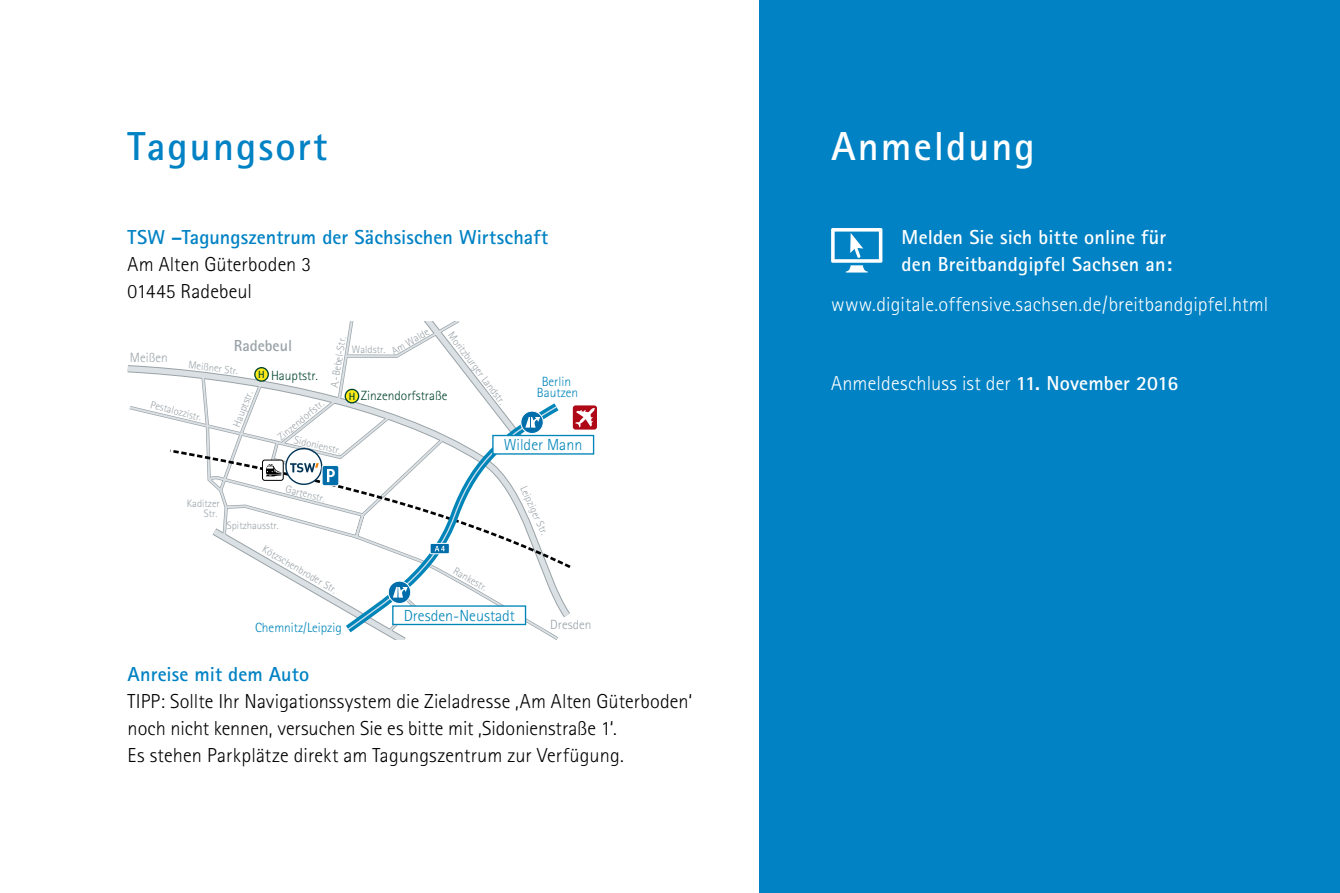
<style>
.page{position:relative;width:1340px;height:893px;background:#fff}
.page>*{position:absolute;margin:0;border:0;box-sizing:border-box;transform-origin:0 0}
.t1{font:700 40.5px "Rotis Sans Serif";letter-spacing:.05em;color:#0082c4}
.t2{font:700 40.5px "Rotis Sans Serif";letter-spacing:.05em;color:#fff}
.t3{font:300 20.25px/27px "Rotis Sans Serif";color:#000}
.t4{font:300 20.25px "Rotis Sans Serif";letter-spacing:.01em;color:#fff}
.t5{font:700 20.25px "Rotis Sans Serif";letter-spacing:.005em;color:#0082c4}
.t6{font:700 20.25px/27px "Rotis Sans Serif";letter-spacing:.01em;color:#fff}
.t7{font:300 15.97px "Rotis Sans Serif";color:#0085b9}
.t8{font:700 15.97px "Rotis Sans Serif";color:#9aa3a8}
.t9{font:300 13.28px "Rotis Sans Serif";color:#0085b9}
.t10{font:300 13.28px "Rotis Sans Serif";color:#00432e}
.t11{font:300 13.28px "Rotis Sans Serif";color:#9aa3a8}
.t12{font:300 10.58px/9.7px "Rotis Sans Serif";color:#9aa3a8;text-align:right}
.t13{font:700 10.35px "Rotis Sans Serif";color:#00432e}
.s1{font-weight:700}
</style>
<div class="page">
<div style="left:759px;top:0;width:580px;height:893px;background:#0082c4"></div>
<div style="left:573px;top:405px;width:24px;height:25px;background:#af0917;border-radius:3px"></div>
<svg style="left:575px;top:408px;width:20px;height:20px"></svg>
<svg style="left:541px;top:403px;width:26px;height:236px"></svg>
<svg style="left:540px;top:405px;width:18px;height:226px"></svg>
<svg style="left:521px;top:411px;width:22px;height:22px"></svg>
<div style="left:520px;top:411px;width:23px;height:23px;border:1px solid #fff;border-radius:50%"></div>
<div style="left:493px;top:435px;width:100px;height:19px;background:#fff"></div>
<div style="left:492px;top:435px;width:102px;height:20px;border:1px solid #0085b9"></div>
<svg style="left:128px;top:321px;width:412px;height:318px"></svg>
<svg style="left:831px;top:228px;width:51px;height:45px"></svg>
<h1 class="t1" style="left:128px;top:120px;width:201px">Tagungsort</h1>
<h1 class="t2" style="left:831px;top:120px;width:205px">Anmeldung</h1>
<p class="t5" style="left:128px;top:224px;width:422px">TSW –Tagungszentrum der Sächsischen Wirtschaft</p>
<p class="t3" style="left:128px;top:251px;width:185px">Am Alten Güterboden 3<br>01445 Radebeul</p>
<p class="t6" style="left:901px;top:223px;width:272px">Melden Sie sich bitte online für den Breitbandgipfel Sachsen an:</p>
<p class="t4" style="left:831px;top:292px;width:438px">www.digitale.offensive.sachsen.de/breitbandgipfel.html</p>
<p class="t12" style="left:390px;top:347px;width:43px;rotate:-30deg">Am Walde</p>
<p class="t12" style="left:454px;top:330px;width:89px;rotate:53deg">Moritzburger Landstr.</p>
<p class="t12" style="left:329px;top:387px;width:53px;rotate:-81deg">A.-Bebel-Str.</p>
<p class="t12" style="left:352px;top:345px;width:35px">Waldstr.</p>
<p class="t8" style="left:234px;top:335px;width:60px">Radebeul</p>
<p class="t11" style="left:130px;top:350px;width:39px">Meißen</p>
<p class="t12" style="left:189px;top:360px;width:51px;rotate:7deg">Meißner Str.</p>
<p class="t10" style="left:271px;top:368px;width:48px">Hauptstr.</p>
<p class="t13" style="left:258px;top:368px;width:8px">H</p>
<p class="t9" style="left:541px;top:374px;width:31px">Berlin</p>
<p class="t4" style="left:831px;top:372px;width:349px">Anmeldeschluss ist der <span class="s1">11. November 2016</span></p>
<p class="t9" style="left:537px;top:385px;width:43px">Bautzen</p>
<p class="t10" style="left:361px;top:387px;width:88px">Zinzendorfstraße</p>
<p class="t13" style="left:349px;top:390px;width:8px">H</p>
<p class="t12" style="left:232px;top:425px;width:39px;rotate:-69deg">Hauptstr.</p>
<p class="t12" style="left:152px;top:400px;width:54px;rotate:14deg">Pestalozzistr.</p>
<p class="t12" style="left:276px;top:435px;width:58px;rotate:-40deg">Zinzendorfstr.</p>
<p class="t12" style="left:295px;top:435px;width:49px;rotate:13deg">Sidonienstr.</p>
<p class="t7" style="left:504px;top:435px;width:80px">Wilder Mann</p>
<p class="t12" style="left:187px;top:498px;width:35px">Kaditzer<br>Str.</p>
<p class="t12" style="left:287px;top:484px;width:42px;rotate:15deg">Gartenstr.</p>
<p class="t12" style="left:227px;top:520px;width:54px">Spitzhausstr.</p>
<p class="t12" style="left:266px;top:544px;width:86px;rotate:30deg">Kötzschenbroder Str.</p>
<p class="t9" style="left:255px;top:620px;width:88px">Chemnitz/Leipzig</p>
<p class="t12" style="left:456px;top:565px;width:39px;rotate:30deg">Rankestr.</p>
<p class="t12" style="left:528px;top:485px;width:54px;rotate:65deg">Leipziger Str.</p>
<p class="t7" style="left:403px;top:606px;width:113px">Dresden-Neustadt</p>
<p class="t11" style="left:550px;top:617px;width:43px">Dresden</p>
<p class="t5" style="left:128px;top:661px;width:183px">Anreise mit dem Auto</p>
<p class="t3" style="left:128px;top:688px;width:566px">TIPP: Sollte Ihr Navigationssystem die Zieladresse ‚Am Alten Güterboden‘ noch nicht kennen, versuchen Sie es bitte mit ‚Sidonienstraße 1‘.<br>Es stehen Parkplätze direkt am Tagungszentrum zur Verfügung.</p>
</div>
